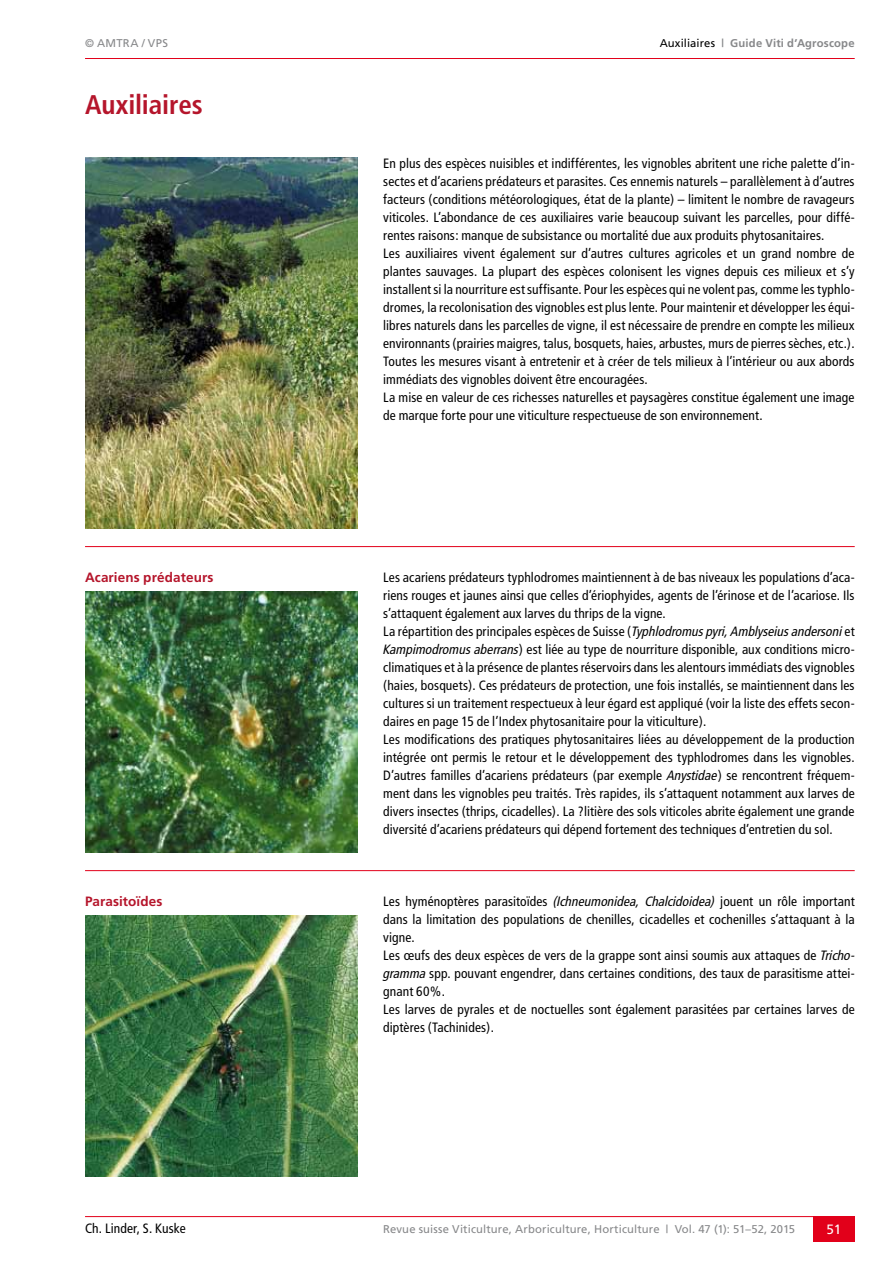
<style>
.page{position:relative;width:893px;height:1263px;background:#fff}
.page>*{position:absolute;margin:0;border:0;box-sizing:border-box;transform-origin:0 0}
.t1{font:700 condensed 27px "Frutiger";letter-spacing:-.005em;color:#b5152b}
.t2{font:condensed 13.5px/18px "Frutiger";letter-spacing:.01em;color:#000}
.t3{font:700 13.5px "Frutiger";letter-spacing:.01em;color:#b5152b}
.t4{font:13.5px "Frutiger";color:#fff}
.t5{font:11.25px "Frutiger";letter-spacing:.015em;color:#87888a}
.t6{font:700 11.25px "Frutiger";letter-spacing:.015em;color:#87888a}
.s1{font-weight:400;color:#000}
.s2{font-style:italic}
</style>
<div class="page">
<hr style="left:85px;top:58px;width:770px;height:1px;background:#e2001a">
<hr style="left:85px;top:1216px;width:770px;height:1px;background:#e2001a">
<div style="left:813px;top:1216px;width:42px;height:26px;background:#e2001a"></div>
<hr style="left:85px;top:546px;width:770px;height:1px;background:#e2001a">
<hr style="left:85px;top:870px;width:770px;height:1px;background:#e2001a">
<img style="left:85px;top:157px;width:273px;height:371px">
<img style="left:85px;top:591px;width:273px;height:261px">
<img style="left:85px;top:915px;width:273px;height:261px">
<p class="t5" style="left:85px;top:37px;width:84px">© AMTRA / VPS</p>
<p class="t6" style="left:660px;top:37px;width:196px"><span class="s1">Auxiliaires</span> | Guide Viti d’Agroscope</p>
<h1 class="t1" style="left:85px;top:89px;width:119px">Auxiliaires</h1>
<p class="t2" style="left:383px;top:155px;width:473px">En plus des espèces nuisibles et indifférentes, les vignobles abritent une riche palette d’in&shy;sectes et d’acariens prédateurs et parasites. Ces ennemis naturels – parallèlement à d’autres facteurs (conditions météorologiques, état de la plante) – limitent le nombre de ravageurs viticoles. L’abondance de ces auxiliaires varie beaucoup suivant les parcelles, pour diffé&shy;rentes raisons: manque de subsistance ou mortalité due aux produits phytosanitaires.<br>Les auxiliaires vivent également sur d’autres cultures agricoles et un grand nombre de plantes sauvages. La plupart des espèces colonisent les vignes depuis ces milieux et s’y installent si la nourriture est suffisante. Pour les espèces qui ne volent pas, comme les typhlo&shy;dromes, la recolonisation des vignobles est plus lente. Pour maintenir et développer les équi&shy;libres naturels dans les parcelles de vigne, il est nécessaire de prendre en compte les milieux environnants (prairies maigres, talus, bosquets, haies, arbustes, murs de pierres sèches, etc.).<br>Toutes les mesures visant à entretenir et à créer de tels milieux à l’intérieur ou aux abords immédiats des vignobles doivent être encouragées.<br>La mise en valeur de ces richesses naturelles et paysagères constitue également une image de marque forte pour une viticulture respectueuse de son environnement.</p>
<p class="t3" style="left:85px;top:570px;width:130px">Acariens prédateurs</p>
<p class="t2" style="left:383px;top:568px;width:473px">Les acariens prédateurs typhlodromes maintiennent à de bas niveaux les populations d’aca&shy;riens rouges et jaunes ainsi que celles d’ériophyides, agents de l’érinose et de l’acariose. Ils s’attaquent également aux larves du thrips de la vigne.<br>La répartition des principales espèces de Suisse (<span class="s2">Typhlodromus pyri, Amblyseius andersoni</span> et <span class="s2">Kampimodromus aberrans</span>) est liée au type de nourriture disponible, aux conditions micro&shy;climatiques et à la présence de plantes réservoirs dans les alentours immédiats des vignobles (haies, bosquets). Ces prédateurs de protection, une fois installés, se maintiennent dans les cultures si un traitement respectueux à leur égard est appliqué (voir la liste des effets secon&shy;daires en page 15 de l’Index phytosanitaire pour la viticulture).<br>Les modifications des pratiques phytosanitaires liées au développement de la production intégrée ont permis le retour et le développement des typhlodromes dans les vignobles.<br>D’autres familles d’acariens prédateurs (par exemple <span class="s2">Anystidae</span>) se rencontrent fréquem&shy;ment dans les vignobles peu traités. Très rapides, ils s’attaquent notamment aux larves de divers insectes (thrips, cicadelles). La ?litière des sols viticoles abrite également une grande diversité d’acariens prédateurs qui dépend fortement des techniques d’entretien du sol.</p>
<p class="t3" style="left:85px;top:894px;width:79px">Parasitoïdes</p>
<p class="t2" style="left:383px;top:893px;width:473px">Les hyménoptères parasitoïdes <span class="s2">(Ichneumonidea, Chalcidoidea)</span> jouent un rôle important dans la limitation des populations de chenilles, cicadelles et cochenilles s’attaquant à la vigne.<br>Les œufs des deux espèces de vers de la grappe sont ainsi soumis aux attaques de <span class="s2">Tricho&shy;gramma</span> spp. pouvant engendrer, dans certaines conditions, des taux de parasitisme attei&shy;gnant 60%.<br>Les larves de pyrales et de noctuelles sont également parasitées par certaines larves de diptères (Tachinides).</p>
<p class="t2" style="left:85px;top:1219px;width:102px">Ch. Linder, S. Kuske</p>
<p class="t5" style="left:383px;top:1223px;width:414px">Revue suisse Viticulture, Arboriculture, Horticulture | Vol. 47 (1): 51–52, 2015</p>
<p class="t4" style="left:826px;top:1221px;width:17px">51</p>
</div>
